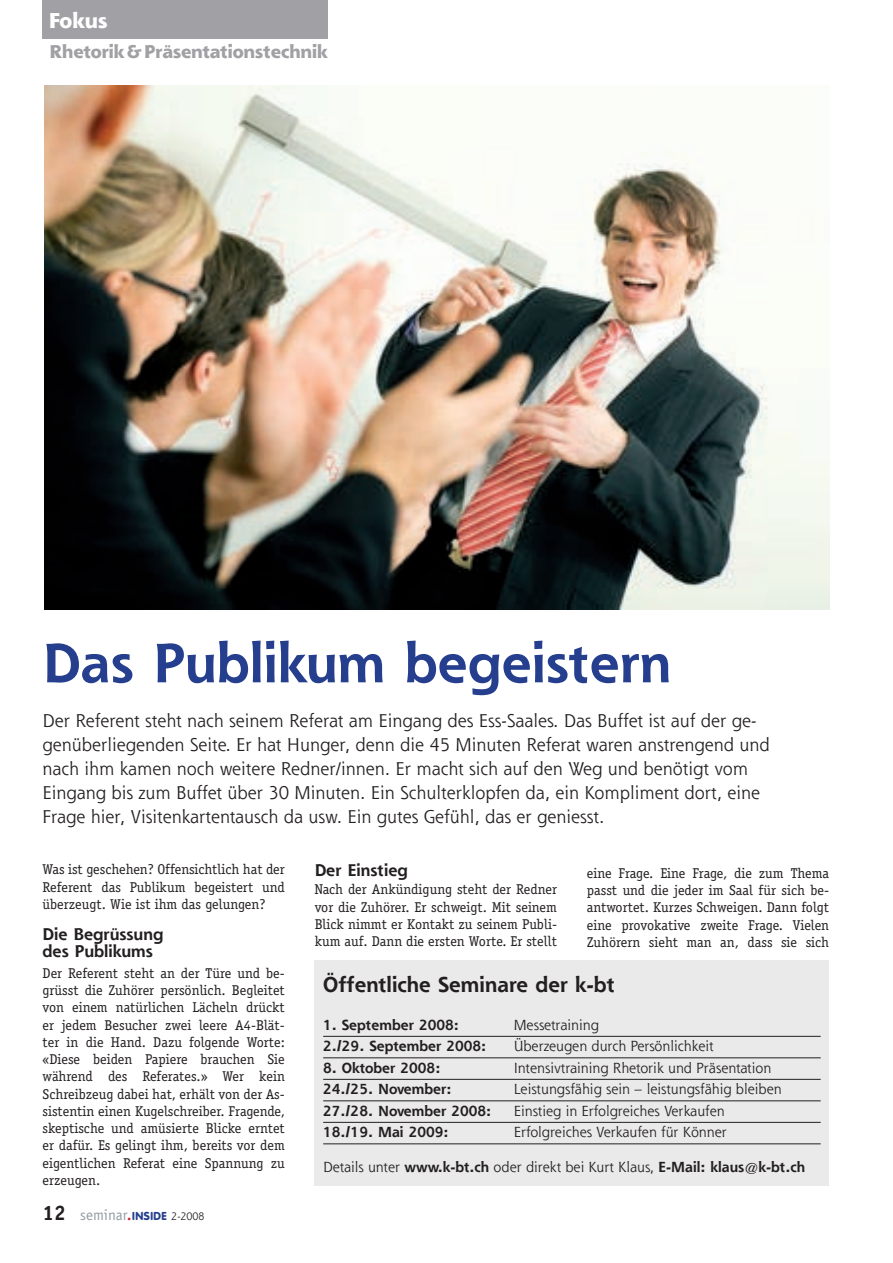
<style>
.page{position:relative;width:893px;height:1263px;background:#fff}
.page>*{position:absolute;margin:0;border:0;box-sizing:border-box;transform-origin:0 0}
.t1{font:700 54px "Shannon";color:#253f8e}
.t2{font:700 21px "Shannon";color:#231f20}
.t3{font:800 21px "Shannon";letter-spacing:-.01em;color:#fff}
.t4{font:18px/24px "Shannon";color:#231f20}
.t5{font:800 18px "Shannon";color:#a1a1a5}
.t6{font:700 16.5px/17.2px "Shannon";color:#231f20}
.t7{font:15.15px "Officina Sans";color:#959ca1}
.t8{font:14.25px/17.2px "Officina Serif";color:#231f20;text-align:justify}
.t9{font:14.25px "Shannon";color:#231f20}
.t10{font:700 14.25px "Shannon";color:#231f20}
.s1{font-family:"Officina Serif";font-weight:700;font-size:21px;color:#231f20}
.s2{font-family:"VAG Rounded";font-weight:900;color:#d1232a}
.s3{font-family:"VAG Rounded";font-weight:900;font-size:11.4px;color:#253f8e}
.s4{font-family:"Shannon";font-size:10.5px;color:#231f20}
.s5{font-weight:700}
</style>
<div class="page">
<div style="left:42px;top:0;width:286px;height:38px;background:#a1a1a5"></div>
<div style="left:315px;top:960px;width:514px;height:226px;background:#eaeaeb"></div>
<hr style="left:323px;top:1036px;width:498px;height:1px;background:#231f20">
<hr style="left:323px;top:1057px;width:498px;height:1px;background:#231f20">
<hr style="left:323px;top:1079px;width:498px;height:1px;background:#231f20">
<hr style="left:323px;top:1100px;width:498px;height:1px;background:#231f20">
<hr style="left:323px;top:1122px;width:498px;height:1px;background:#231f20">
<hr style="left:323px;top:1143px;width:498px;height:1px;background:#231f20">
<img style="left:44px;top:85px;width:785px;height:524px">
<h2 class="t3" style="left:49px;top:7px;width:60px">Fokus</h2>
<p class="t5" style="left:50px;top:40px;width:280px">Rhetorik &amp; Präsentationstechnik</p>
<h1 class="t1" style="left:43px;top:630px;width:631px">Das Publikum begeistern</h1>
<p class="t4" style="left:43px;top:708px;width:729px">Der Referent steht nach seinem Referat am Eingang des Ess-Saales. Das Buffet ist auf der ge&shy;genüberliegenden Seite. Er hat Hunger, denn die 45 Minuten Referat waren anstrengend und nach ihm kamen noch weitere Redner/innen. Er macht sich auf den Weg und benötigt vom Eingang bis zum Buffet über 30 Minuten. Ein Schulterklopfen da, ein Kompliment dort, eine Frage hier, Visitenkartentausch da usw. Ein gutes Gefühl, das er geniesst.</p>
<p class="t8" style="left:43px;top:861px;width:244px">Was ist geschehen? Offensichtlich hat der Referent das Publikum begeistert und überzeugt. Wie ist ihm das gelungen?</p>
<p class="t6" style="left:43px;top:925px;width:123px">Die Begrüssung des Publikums</p>
<p class="t8" style="left:43px;top:964px;width:244px">Der Referent steht an der Türe und be&shy;grüsst die Zuhörer persönlich. Begleitet von einem natürlichen Lächeln drückt er jedem Besucher zwei leere A4-Blät&shy;ter in die Hand. Dazu folgende Worte: «Diese beiden Papiere brauchen Sie während des Referates.» Wer kein Schreibzeug dabei hat, erhält von der As&shy;sistentin einen Kugelschreiber. Fragende, skeptische und amüsierte Blicke erntet er dafür. Es gelingt ihm, bereits vor dem eigentlichen Referat eine Spannung zu erzeugen.</p>
<p class="t7" style="left:43px;top:1206px;width:164px"><span class="s1">12</span> seminar<span class="s2">.</span> <span class="s3">INSIDE</span> <span class="s4">2-2008</span></p>
<p class="t6" style="left:315px;top:861px;width:95px">Der Einstieg</p>
<p class="t8" style="left:315px;top:881px;width:244px">Nach der Ankündigung steht der Redner vor die Zuhörer. Er schweigt. Mit seinem Blick nimmt er Kontakt zu seinem Publi&shy;kum auf. Dann die ersten Worte. Er stellt</p>
<p class="t8" style="left:587px;top:864px;width:244px">eine Frage. Eine Frage, die zum Thema passt und die jeder im Saal für sich be&shy;antwortet. Kurzes Schweigen. Dann folgt eine provokative zweite Frage. Vielen Zuhörern sieht man an, dass sie sich</p>
<h2 class="t2" style="left:323px;top:971px;width:293px">Öffentliche Seminare der k-bt</h2>
<p class="t10" style="left:323px;top:1016px;width:137px">1. September 2008:</p>
<p class="t9" style="left:514px;top:1015px;width:87px">Messetraining</p>
<p class="t10" style="left:323px;top:1037px;width:165px">2./29. September 2008:</p>
<p class="t9" style="left:514px;top:1037px;width:202px">Überzeugen durch Persönlichkeit</p>
<p class="t10" style="left:323px;top:1059px;width:119px">8. Oktober 2008:</p>
<p class="t9" style="left:514px;top:1058px;width:259px">Intensivtraining Rhetorik und Präsentation</p>
<p class="t10" style="left:323px;top:1080px;width:130px">24./25. November:</p>
<p class="t9" style="left:514px;top:1080px;width:270px">Leistungsfähig sein – leistungsfähig bleiben</p>
<p class="t10" style="left:323px;top:1102px;width:170px">27./28. November 2008:</p>
<p class="t9" style="left:514px;top:1101px;width:213px">Einstieg in Erfolgreiches Verkaufen</p>
<p class="t10" style="left:323px;top:1123px;width:127px">18./19. Mai 2009:</p>
<p class="t9" style="left:514px;top:1123px;width:215px">Erfolgreiches Verkaufen für Könner</p>
<p class="t9" style="left:323px;top:1157px;width:484px">Details unter <span class="s5">www.k-bt.ch</span> oder direkt bei Kurt Klaus, <span class="s5">E-Mail: klaus@k-bt.ch</span></p>
</div>
